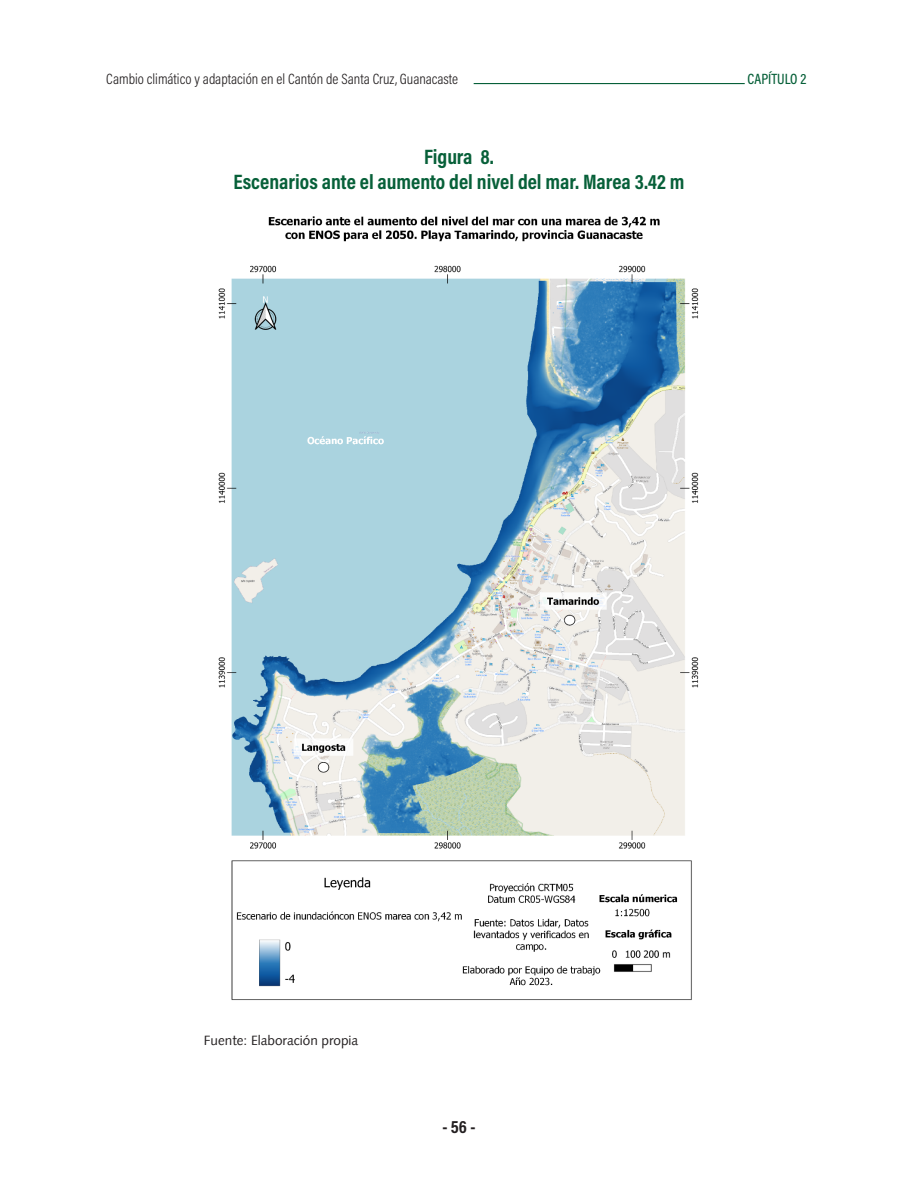
<style>
.page{position:relative;width:918px;height:1188px;background:#fff}
.page>*{position:absolute;margin:0;border:0;box-sizing:border-box;transform-origin:0 0}
.titulos_tablas{font:700 21px "Acumin Pro Cond";color:#076039}
.t1{font:700 18px "Acumin Pro Cond";color:#231f20}
.t2{font:300 15px "Acumin Pro Cond";color:#231f20}
.t3{font:500 15px "Acumin Pro Cond";color:#076039}
.fuente{font:13.5px "Syntax LT";color:#231f20}
</style>
<div class="page">
<hr style="left:474px;top:83px;width:271px;height:1px;background:#076039">
<img style="left:218px;top:216px;width:481px;height:784px">
<p class="t2" style="left:106px;top:69px;width:353px">Cambio climático y adaptación en el Cantón de Santa Cruz, Guanacaste</p>
<p class="t3" style="left:748px;top:69px;width:60px">CAPÍTULO 2</p>
<p class="titulos_tablas" style="left:424px;top:143px;width:71px">Figura 8.</p>
<p class="titulos_tablas" style="left:233px;top:168px;width:453px">Escenarios ante el aumento del nivel del mar. Marea 3.42 m</p>
<p class="fuente" style="left:204px;top:1032px;width:156px">Fuente: Elaboración propia</p>
<p class="t1" style="left:443px;top:1115px;width:34px">- 56 -</p>
</div>
